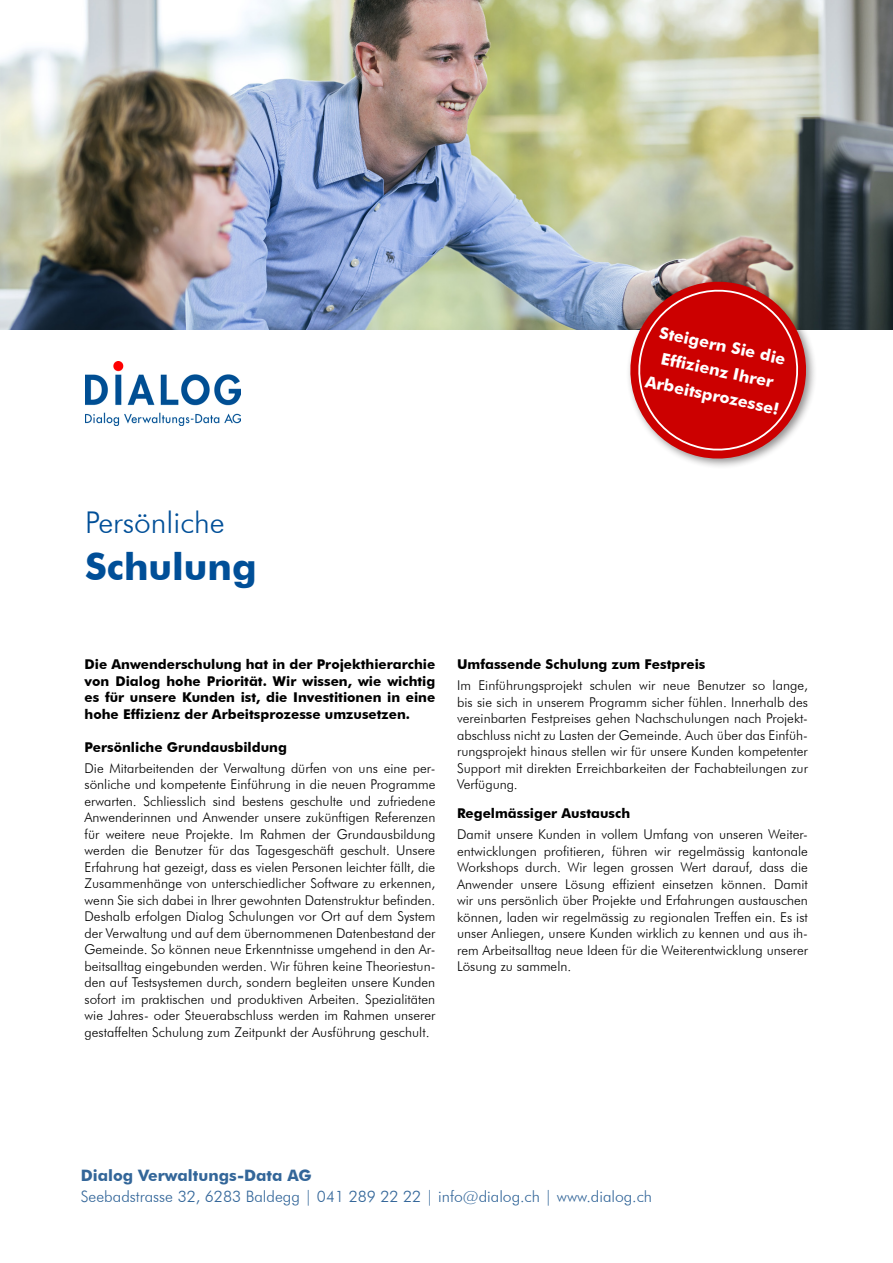
<style>
.page{position:relative;width:893px;height:1263px;background:#fff}
.page>*{position:absolute;margin:0;border:0;box-sizing:border-box;transform-origin:0 0}
.t1{font:700 37.5px "Futura BT";color:#004f98}
.t2{font:300 30px "Futura BT";color:#004f98}
.t3{font:700 16.2px/25.2px "Futura BT";color:#fff;text-align:center}
.t4{font:300 15.75px "Futura BT";color:#369}
.t5{font:700 15.75px "Futura BT";color:#369}
.t6{font:300 13.5px/16.5px "Futura BT";color:#000;text-align:justify}
.t7{font:700 13.5px/16.5px "Futura BT";color:#000;text-align:justify}
</style>
<div class="page">
<img style="left:85px;top:361px;width:155px;height:64px">
<img style="left:0;top:0;width:893px;height:330px">
<div style="left:625px;top:277px;width:192px;height:193px;background:#231f20;opacity:.5"></div>
<svg style="left:622px;top:274px;width:192px;height:193px"></svg>
<p class="t3" style="left:659px;top:319px;width:137px;rotate:12deg">Steigern Sie die<br>Effizienz Ihrer<br>Arbeitsprozesse!</p>
<p class="t2" style="left:85px;top:504px;width:141px">Persönliche</p>
<p class="t1" style="left:85px;top:544px;width:173px">Schulung</p>
<p class="t7" style="left:85px;top:656px;width:352px">Die Anwenderschulung hat in der Projekthierarchie von Dialog hohe Priorität. Wir wissen, wie wichtig es für unsere Kunden ist, die Investitionen in eine hohe Effizienz der Arbeitsprozesse umzusetzen.</p>
<p class="t7" style="left:85px;top:739px;width:204px">Persönliche Grundausbildung</p>
<p class="t6" style="left:85px;top:759px;width:352px">Die Mitarbeitenden der Verwaltung dürfen von uns eine per&shy;sönliche und kompetente Einführung in die neuen Programme erwarten. Schliesslich sind bestens geschulte und zufriedene Anwenderinnen und Anwender unsere zukünftigen Referenzen für weitere neue Projekte. Im Rahmen der Grundausbildung werden die Benutzer für das Tagesgeschäft geschult. Unsere Erfahrung hat gezeigt, dass es vielen Personen leichter fällt, die Zusammenhänge von unterschiedlicher Software zu erkennen, wenn Sie sich dabei in Ihrer gewohnten Datenstruktur befinden.<br>Deshalb erfolgen Dialog Schulungen vor Ort auf dem System der Verwaltung und auf dem übernommenen Datenbestand der Gemeinde. So können neue Erkenntnisse umgehend in den Ar&shy;beitsalltag eingebunden werden. Wir führen keine Theoriestun&shy;den auf Testsystemen durch, sondern begleiten unsere Kunden sofort im praktischen und produktiven Arbeiten. Spezialitäten wie Jahres- oder Steuerabschluss werden im Rahmen unserer gestaffelten Schulung zum Zeitpunkt der Ausführung geschult.</p>
<p class="t7" style="left:457px;top:656px;width:250px">Umfassende Schulung zum Festpreis</p>
<p class="t6" style="left:457px;top:677px;width:352px">Im Einführungsprojekt schulen wir neue Benutzer so lange, bis sie sich in unserem Programm sicher fühlen. Innerhalb des vereinbarten Festpreises gehen Nachschulungen nach Projekt&shy;abschluss nicht zu Lasten der Gemeinde. Auch über das Einfüh&shy;rungsprojekt hinaus stellen wir für unsere Kunden kompetenter Support mit direkten Erreichbarkeiten der Fachabteilungen zur Verfügung.</p>
<p class="t7" style="left:457px;top:805px;width:175px">Regelmässiger Austausch</p>
<p class="t6" style="left:457px;top:826px;width:352px">Damit unsere Kunden in vollem Umfang von unseren Weiter&shy;entwicklungen profitieren, führen wir regelmässig kantonale Workshops durch. Wir legen grossen Wert darauf, dass die Anwender unsere Lösung effizient einsetzen können. Damit wir uns persönlich über Projekte und Erfahrungen austauschen können, laden wir regelmässig zu regionalen Treffen ein. Es ist unser Anliegen, unsere Kunden wirklich zu kennen und aus ih&shy;rem Arbeitsalltag neue Ideen für die Weiterentwicklung unserer Lösung zu sammeln.</p>
<p class="t5" style="left:81px;top:1166px;width:233px">Dialog Verwaltungs-Data AG</p>
<p class="t4" style="left:81px;top:1187px;width:573px">Seebadstrasse 32, 6283 Baldegg | 041 289 22 22 | info@dialog.ch | www.dialog.ch</p>
</div>
